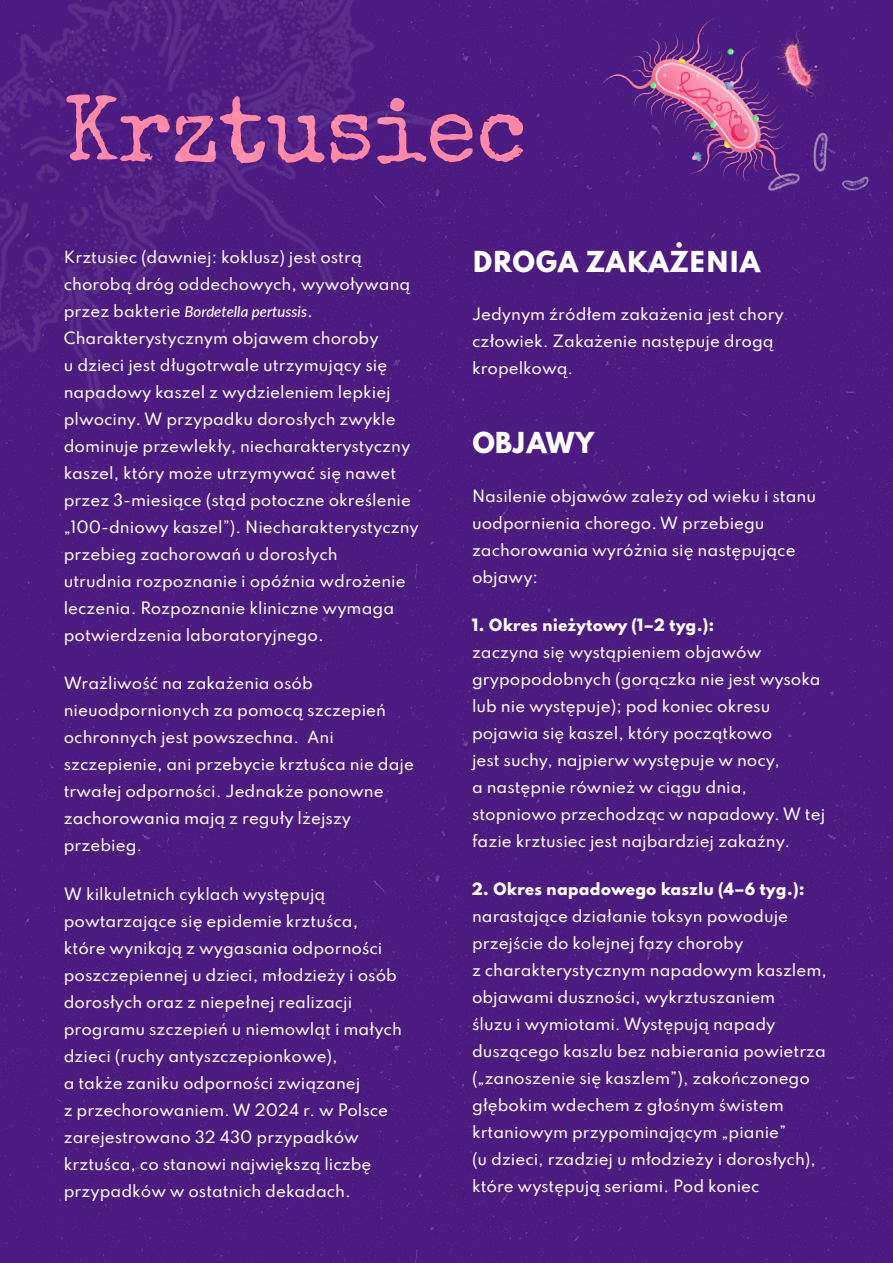
<style>
.page{position:relative;width:893px;height:1263px;background:#4c1c82}
.page>*{position:absolute;margin:0;border:0;box-sizing:border-box;transform-origin:0 0}
.t1{font:92.25px "Special Elite";color:#fc88a5}
.t2{font:800 25.5px "Spartan";color:#fff}
.t3{font:500 15px/27px "Spartan";color:#fff}
.s1{font-family:"Lato";font-style:italic}
.s2{font-weight:800}
</style>
<div class="page">
<div style="left:747px;top:109px;width:144px;height:117px;background:#4c1c82"></div>
<img style="left:593px;top:9px;width:215px;height:187px">
<img style="left:757px;top:20px;width:81px;height:87px">
<img style="left:0;top:0;width:477px;height:524px">
<p class="t1" style="left:64px;top:72px;width:465px">Krztusiec</p>
<p class="t3" style="left:64px;top:243px;width:357px">Krztusiec (dawniej: koklusz) jest ostrą chorobą dróg oddechowych, wywoływaną przez bakterie <span class="s1">Bordetella pertussis</span>.<br>Charakterystycznym objawem choroby<br>u dzieci jest długotrwale utrzymujący się napadowy kaszel z wydzieleniem lepkiej plwociny. W przypadku dorosłych zwykle dominuje przewlekły, niecharakterystyczny kaszel, który może utrzymywać się nawet przez 3-miesiące (stąd potoczne określenie „100-dniowy kaszel”). Niecharakterystyczny przebieg zachorowań u dorosłych<br>utrudnia rozpoznanie i opóźnia wdrożenie leczenia. Rozpoznanie kliniczne wymaga potwierdzenia laboratoryjnego.</p>
<p class="t3" style="left:64px;top:669px;width:352px">Wrażliwość na zakażenia osób nieuodpornionych za pomocą szczepień ochronnych jest powszechna. Ani szczepienie, ani przebycie krztuśca nie daje trwałej odporności. Jednakże ponowne zachorowania mają z reguły lżejszy przebieg.</p>
<p class="t3" style="left:64px;top:880px;width:340px">W kilkuletnich cyklach występują powtarzające się epidemie krztuśca, które wynikają z wygasania odporności poszczepiennej u dzieci, młodzieży i osób dorosłych oraz z niepełnej realizacji programu szczepień u niemowląt i małych dzieci (ruchy antyszczepionkowe),<br>a także zaniku odporności związanej<br>z przechorowaniem. W 2024 r. w Polsce zarejestrowano 32 430 przypadków krztuśca, co stanowi największą liczbę przypadków w ostatnich dekadach.</p>
<p class="t2" style="left:472px;top:242px;width:290px">DROGA ZAKAŻENIA</p>
<p class="t3" style="left:472px;top:300px;width:313px">Jedynym źródłem zakażenia jest chory człowiek. Zakażenie następuje drogą kropelkową.</p>
<p class="t2" style="left:472px;top:423px;width:124px">OBJAWY</p>
<p class="t3" style="left:472px;top:482px;width:345px">Nasilenie objawów zależy od wieku i stanu uodpornienia chorego. W przebiegu zachorowania wyróżnia się następujące objawy:</p>
<p class="t3" style="left:472px;top:611px;width:355px"><span class="s2">1. Okres nieżytowy (1–2 tyg.):<br></span>zaczyna się wystąpieniem objawów grypopodobnych (gorączka nie jest wysoka lub nie występuje); pod koniec okresu pojawia się kaszel, który początkowo<br>jest suchy, najpierw występuje w nocy,<br>a następnie również w ciągu dnia, stopniowo przechodząc w napadowy. W tej fazie krztusiec jest najbardziej zakaźny.</p>
<p class="t3" style="left:472px;top:875px;width:356px"><span class="s2">2. Okres napadowego kaszlu (4–6 tyg.): </span>narastające działanie toksyn powoduje przejście do kolejnej fazy choroby<br>z charakterystycznym napadowym kaszlem, objawami duszności, wykrztuszaniem<br>śluzu i wymiotami. Występują napady duszącego kaszlu bez nabierania powietrza („zanoszenie się kaszlem”), zakończonego głębokim wdechem z głośnym świstem krtaniowym przypominającym „pianie”<br>(u dzieci, rzadziej u młodzieży i dorosłych), które występują seriami. Pod koniec</p>
</div>
